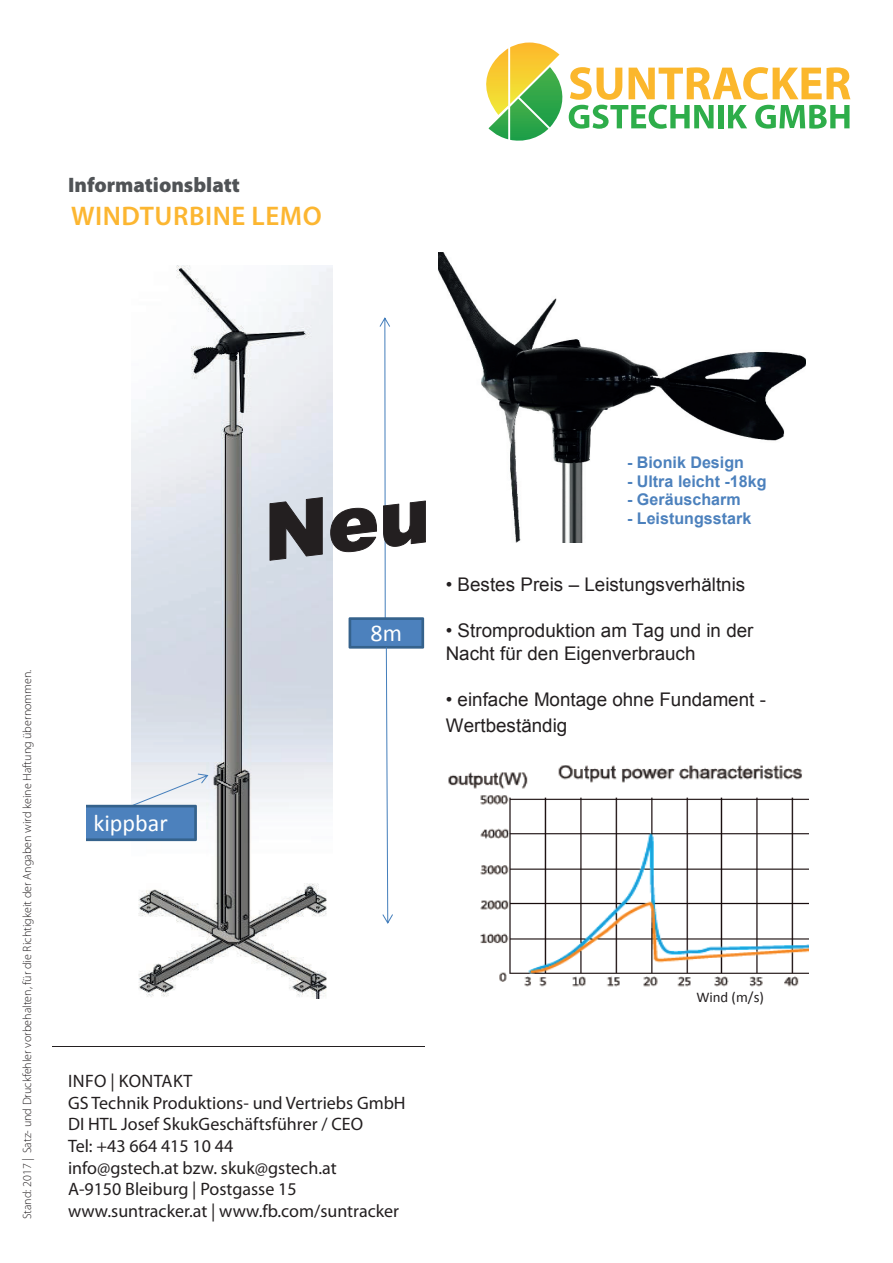
<style>
.page{position:relative;width:893px;height:1263px;background:#fff}
.page>*{position:absolute;margin:0;border:0;box-sizing:border-box;transform-origin:0 0}
.t1{font:600 27px "Myriad Pro";letter-spacing:.02em;color:#fcb631}
.t2{font:24.15px "Calibri";color:#fff}
.t3{font:900 21px "Myriad Pro";color:#505356}
.t4{font:18.75px "Arial";color:#231f20}
.t5{font:18.75px "Arial";color:#231f20}
.t6{font:18px/21.6px "Myriad Pro";color:#231f20}
.t7{font:700 16.05px "Arial";color:#4c81bd}
.t8{font:14.85px "Calibri";color:#231f20}
.t9{font:300 12px "Myriad Pro";color:#231f20}
</style>
<div class="page">
<svg style="left:486px;top:43px;width:364px;height:98px"></svg>
<hr style="left:52px;top:1046px;width:373px;height:1px;background:#231f20">
<img style="left:132px;top:266px;width:200px;height:733px">
<svg style="left:269px;top:317px;width:157px;height:607px"></svg>
<img style="left:439px;top:252px;width:367px;height:291px">
<img style="left:448px;top:765px;width:360px;height:222px">
<svg style="left:87px;top:773px;width:121px;height:68px"></svg>
<svg style="left:617px;top:448px;width:189px;height:90px"></svg>
<p class="t3" style="left:68px;top:173px;width:173px">Informationsblatt</p>
<h1 class="t1" style="left:71px;top:199px;width:252px">WINDTURBINE LEMO</h1>
<p class="t9" style="left:20px;top:1219px;width:551px;rotate:-90deg">Stand: 2017 | Satz- und Druckfehler vorbehalten, für die Richtigkeit der Angaben wird keine Haftung übernommen.</p>
<h2 class="t2" style="left:94px;top:806px;width:76px">kippbar</h2>
<h2 class="t2" style="left:371px;top:616px;width:33px">8m</h2>
<p class="t6" style="left:68px;top:1070px;width:339px">INFO | KONTAKT<br>GS Technik Produktions- und Vertriebs GmbH DI HTL Josef SkukGeschäftsführer / CEO<br>Tel: +43 664 415 10 44<br>info@gstech.at bzw. skuk@gstech.at<br>A-9150 Bleiburg | Postgasse 15 www.suntracker.at | www.fb.com/suntracker</p>
<p class="t7" style="left:627px;top:452px;width:118px">- Bionik Design</p>
<p class="t7" style="left:627px;top:471px;width:141px">- Ultra leicht -18kg</p>
<p class="t7" style="left:627px;top:489px;width:115px">- Geräuscharm</p>
<p class="t7" style="left:627px;top:508px;width:126px">- Leistungsstark</p>
<p class="t4" style="left:446px;top:571px;width:301px">• Bestes Preis – Leistungsverhältnis</p>
<p class="t4" style="left:446px;top:617px;width:309px">• Stromproduktion am Tag und in der</p>
<p class="t5" style="left:446px;top:641px;width:251px">Nacht für den Eigenverbrauch</p>
<p class="t4" style="left:446px;top:686px;width:322px">• einfache Montage ohne Fundament -</p>
<p class="t5" style="left:446px;top:713px;width:123px">Wertbeständig</p>
<p class="t8" style="left:696px;top:987px;width:69px">Wind (m/s)</p>
</div>
